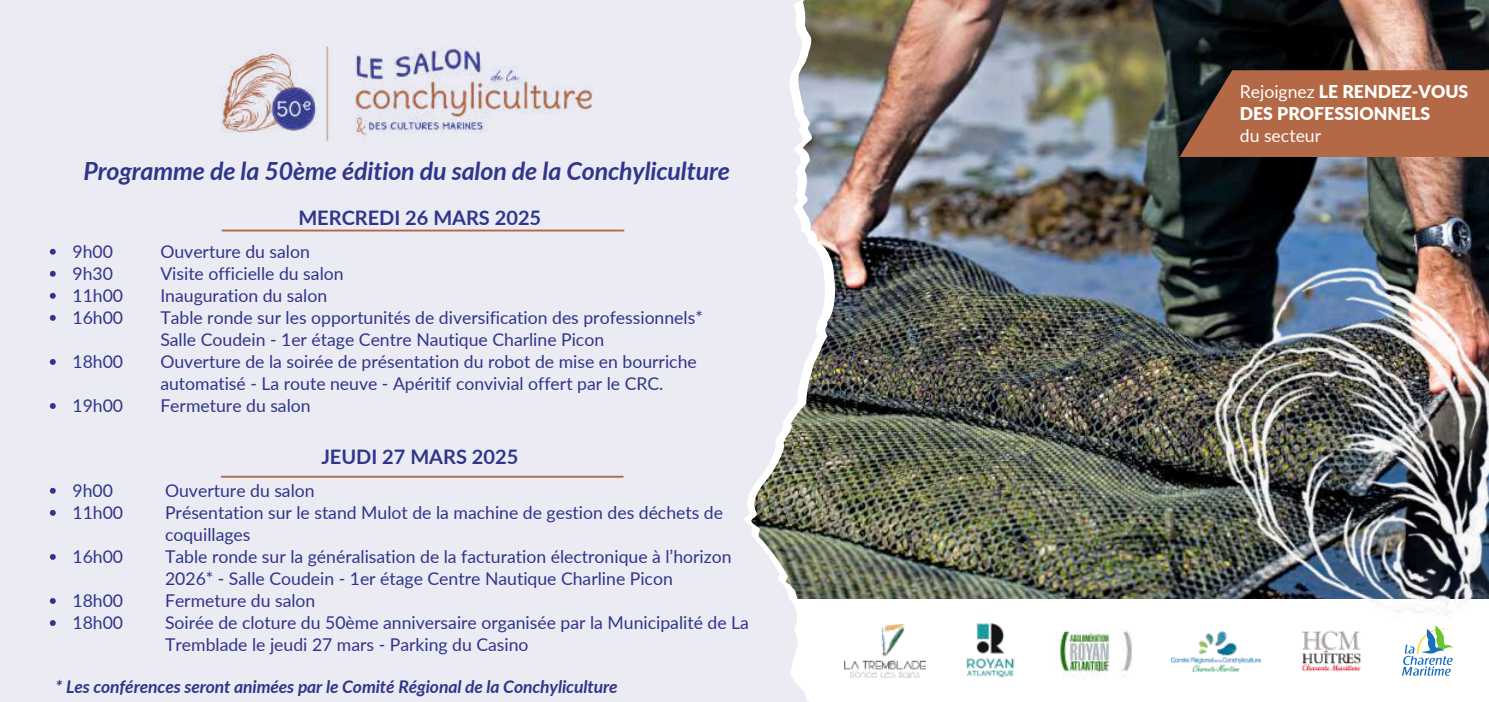
<style>
.page{position:relative;width:1489px;height:702px;background:#fff}
.page>*{position:absolute;margin:0;border:0;box-sizing:border-box;transform-origin:0 0}
.t1{font:italic 700 25px "Lato";letter-spacing:-.005em;color:#2f358b}
.t2{font:700 20px "Lato";color:#2f358b}
.t3{font:17.5px/22px "Lato";color:#2f358b}
.t4{font:italic 700 17.5px "Lato";letter-spacing:-.005em;color:#2f358b}
.t5{font:900 17.5px/22px "Lato";color:#fff}
.t6{font:17.5px "Lato";color:#fff}
.s1{font-weight:400}
</style>
<div class="page">
<div style="left:0;top:0;width:1489px;height:701px;background:#eaebf3"></div>
<img style="left:751px;top:0;width:738px;height:701px">
<div style="left:809px;top:599px;width:679px;height:102px;background:#fff"></div>
<img style="left:966px;top:623px;width:49px;height:54px">
<img style="left:1171px;top:651px;width:89px;height:20px">
<img style="left:1301px;top:651px;width:60px;height:21px">
<img style="left:1058px;top:630px;width:76px;height:48px">
<svg style="left:1402px;top:651px;width:51px;height:24px"></svg>
<img style="left:844px;top:624px;width:81px;height:53px">
<img style="left:1150px;top:219px;width:339px;height:432px">
<svg style="left:793px;top:599px;width:16px;height:92px"></svg>
<svg style="left:1179px;top:70px;width:310px;height:87px;background:#a46142"></svg>
<img style="left:220px;top:46px;width:372px;height:96px">
<div style="left:796px;top:599px;width:19px;height:10px;background:#fff"></div>
<hr style="left:222px;top:229px;width:402px;height:2px;background:#b36846">
<svg style="left:50px;top:249px;width:6px;height:5px"></svg>
<svg style="left:50px;top:271px;width:6px;height:5px"></svg>
<svg style="left:50px;top:293px;width:6px;height:5px"></svg>
<svg style="left:50px;top:315px;width:6px;height:5px"></svg>
<svg style="left:50px;top:359px;width:6px;height:5px"></svg>
<svg style="left:50px;top:403px;width:6px;height:6px"></svg>
<hr style="left:222px;top:475px;width:401px;height:2px;background:#b36846">
<svg style="left:50px;top:487px;width:6px;height:6px"></svg>
<svg style="left:50px;top:509px;width:6px;height:6px"></svg>
<svg style="left:50px;top:554px;width:6px;height:5px"></svg>
<svg style="left:50px;top:598px;width:6px;height:5px"></svg>
<svg style="left:50px;top:620px;width:6px;height:5px"></svg>
<h1 class="t1" style="left:84px;top:155px;width:648px">Programme de la 50ème édition du salon de la Conchyliculture</h1>
<p class="t3" style="left:72px;top:240px;width:52px">9h00<br>9h30<br>11h00<br>16h00</p>
<p class="t3" style="left:72px;top:350px;width:52px">18h00</p>
<p class="t3" style="left:72px;top:394px;width:52px">19h00</p>
<p class="t2" style="left:298px;top:205px;width:244px">MERCREDI 26 MARS 2025</p>
<p class="t3" style="left:160px;top:240px;width:544px">Ouverture du salon<br>Visite officielle du salon<br>Inauguration du salon<br>Table ronde sur les opportunités de diversification des professionnels* Salle Coudein - 1er étage Centre Nautique Charline Picon<br>Ouverture de la soirée de présentation du robot de mise en bourriche automatisé - La route neuve - Apéritif convivial offert par le CRC.<br>Fermeture du salon</p>
<p class="t2" style="left:321px;top:444px;width:198px">JEUDI 27 MARS 2025</p>
<p class="t3" style="left:165px;top:478px;width:585px">Ouverture du salon<br>Présentation sur le stand Mulot de la machine de gestion des déchets de coquillages<br>Table ronde sur la généralisation de la facturation électronique à l’horizon 2026* - Salle Coudein - 1er étage Centre Nautique Charline Picon Fermeture du salon<br>Soirée de cloture du 50ème anniversaire organisée par la Municipalité de La Tremblade le jeudi 27 mars - Parking du Casino</p>
<p class="t4" style="left:55px;top:675px;width:564px">* Les conférences seront animées par le Comité Régional de la Conchyliculture</p>
<p class="t3" style="left:72px;top:478px;width:52px">9h00<br>11h00</p>
<p class="t3" style="left:72px;top:544px;width:52px">16h00</p>
<p class="t3" style="left:72px;top:588px;width:52px">18h00<br>18h00</p>
<p class="t5" style="left:1240px;top:80px;width:230px"><span class="s1">Rejoignez</span> LE RENDEZ-VOUS<br>DES PROFESSIONNELS</p>
<p class="t6" style="left:1240px;top:125px;width:83px">du secteur</p>
</div>
